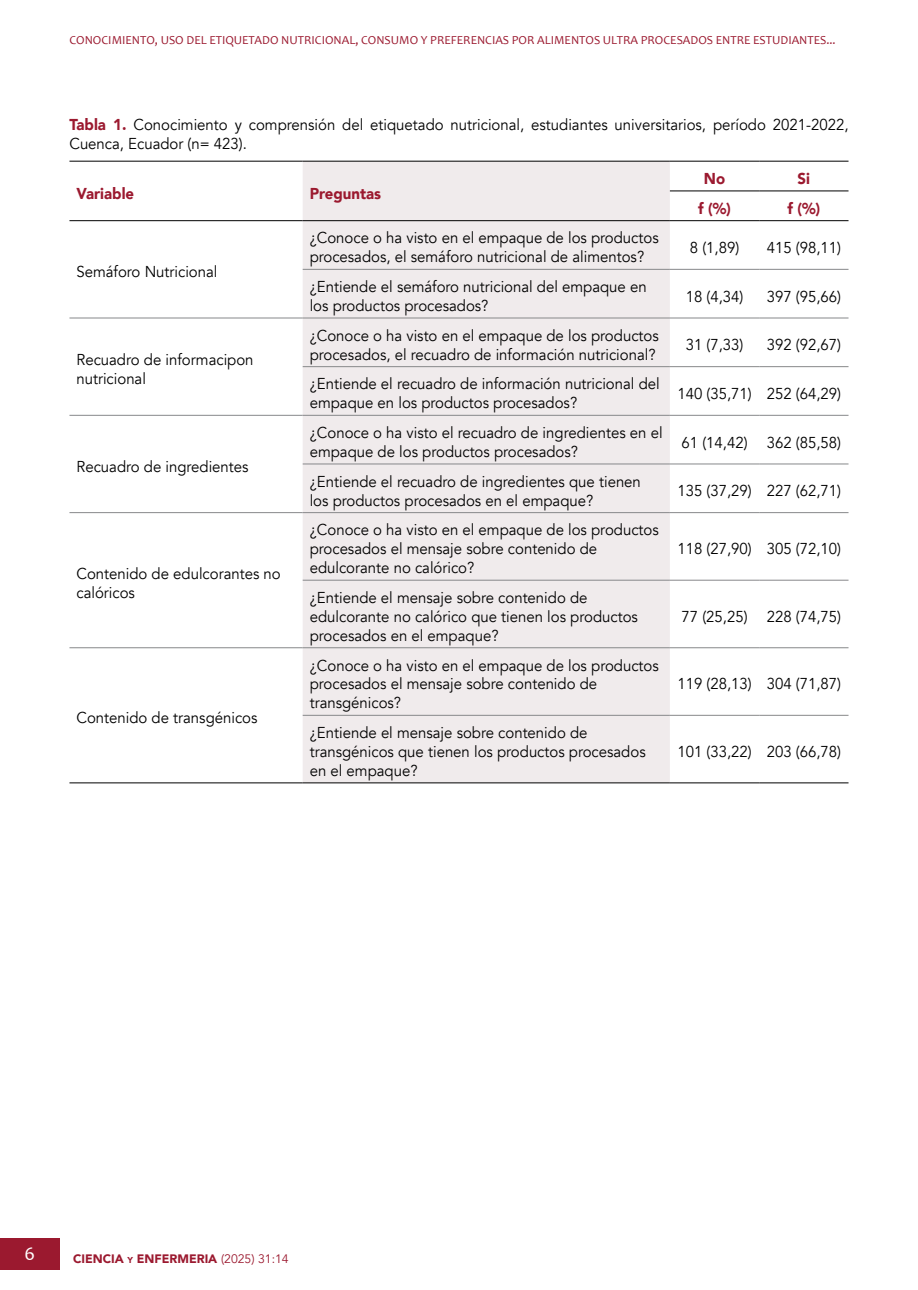
<style>
.page{position:relative;width:918px;height:1290px;background:#fff}
.page>*{position:absolute;margin:0;border:0;box-sizing:border-box;transform-origin:0 0}
.t1{font:19.25px "Candara";color:#fff}
.t2{font:15.75px/18.9px "Avenir";color:#000;scale:.95 1}
.t3{font:900 15.75px "Avenir";color:#9b192f;scale:.95 1}
.t4{font:12.25px "Candara";color:#9b192f}
.t5{font:900 12.25px "Avenir";color:#9b192f}
.s1{font-weight:900;color:#9b192f}
.s2{font-size:8.58px}
.s3{font-weight:400}
</style>
<div class="page">
<div style="left:0;top:1238px;width:60px;height:31px;background:#9b192f"></div>
<div style="left:303px;top:162px;width:367px;height:620px;background:#f0ebec"></div>
<hr style="left:69px;top:161px;width:234px;height:1px;background:#000">
<hr style="left:303px;top:161px;width:367px;height:1px;background:#000">
<hr style="left:670px;top:161px;width:89px;height:1px;background:#000">
<hr style="left:759px;top:161px;width:89px;height:1px;background:#000">
<hr style="left:670px;top:190px;width:89px;height:1px;background:#000">
<hr style="left:759px;top:190px;width:89px;height:1px;background:#000">
<hr style="left:69px;top:220px;width:234px;height:1px;background:#000">
<hr style="left:303px;top:220px;width:367px;height:1px;background:#000">
<hr style="left:670px;top:220px;width:89px;height:1px;background:#000">
<hr style="left:759px;top:220px;width:89px;height:1px;background:#000">
<hr style="left:69px;top:782px;width:234px;height:1px;background:#000">
<hr style="left:303px;top:782px;width:367px;height:1px;background:#000">
<hr style="left:670px;top:782px;width:89px;height:1px;background:#000">
<hr style="left:759px;top:782px;width:89px;height:1px;background:#000">
<hr style="left:303px;top:269px;width:367px;height:1px;background:#87888a">
<hr style="left:670px;top:269px;width:89px;height:1px;background:#87888a">
<hr style="left:759px;top:269px;width:89px;height:1px;background:#87888a">
<hr style="left:69px;top:318px;width:234px;height:1px;background:#87888a">
<hr style="left:303px;top:318px;width:367px;height:1px;background:#87888a">
<hr style="left:670px;top:318px;width:89px;height:1px;background:#87888a">
<hr style="left:759px;top:318px;width:89px;height:1px;background:#87888a">
<hr style="left:303px;top:366px;width:367px;height:1px;background:#87888a">
<hr style="left:670px;top:366px;width:89px;height:1px;background:#87888a">
<hr style="left:759px;top:366px;width:89px;height:1px;background:#87888a">
<hr style="left:69px;top:415px;width:234px;height:1px;background:#87888a">
<hr style="left:303px;top:415px;width:367px;height:1px;background:#87888a">
<hr style="left:670px;top:415px;width:89px;height:1px;background:#87888a">
<hr style="left:759px;top:415px;width:89px;height:1px;background:#87888a">
<hr style="left:303px;top:463px;width:367px;height:1px;background:#87888a">
<hr style="left:670px;top:463px;width:89px;height:1px;background:#87888a">
<hr style="left:759px;top:463px;width:89px;height:1px;background:#87888a">
<hr style="left:69px;top:512px;width:234px;height:1px;background:#87888a">
<hr style="left:303px;top:512px;width:367px;height:1px;background:#87888a">
<hr style="left:670px;top:512px;width:89px;height:1px;background:#87888a">
<hr style="left:759px;top:512px;width:89px;height:1px;background:#87888a">
<hr style="left:303px;top:580px;width:367px;height:1px;background:#87888a">
<hr style="left:670px;top:580px;width:89px;height:1px;background:#87888a">
<hr style="left:759px;top:580px;width:89px;height:1px;background:#87888a">
<hr style="left:69px;top:647px;width:234px;height:1px;background:#87888a">
<hr style="left:303px;top:647px;width:367px;height:1px;background:#87888a">
<hr style="left:670px;top:647px;width:89px;height:1px;background:#87888a">
<hr style="left:759px;top:647px;width:89px;height:1px;background:#87888a">
<hr style="left:303px;top:715px;width:367px;height:1px;background:#87888a">
<hr style="left:670px;top:715px;width:89px;height:1px;background:#87888a">
<hr style="left:759px;top:715px;width:89px;height:1px;background:#87888a">
<p class="t4" style="left:69px;top:32px;width:767px">CONOCIMIENTO, USO DEL ETIQUETADO NUTRICIONAL, CONSUMO Y PREFERENCIAS POR ALIMENTOS ULTRA PROCESADOS ENTRE ESTUDIANTES...</p>
<p class="t2" style="left:69px;top:115px;width:821px"><span class="s1">Tabla 1.</span> Conocimiento y comprensión del etiquetado nutricional, estudiantes universitarios, período 2021-2022,<br>Cuenca, Ecuador (n= 423).</p>
<p class="t3" style="left:76px;top:180px;width:62px">Variable</p>
<p class="t3" style="left:310px;top:180px;width:77px">Preguntas</p>
<p class="t3" style="left:704px;top:165px;width:24px">No</p>
<p class="t3" style="left:797px;top:165px;width:15px">Si</p>
<p class="t3" style="left:698px;top:195px;width:36px">f (%)</p>
<p class="t3" style="left:787px;top:195px;width:36px">f (%)</p>
<p class="t2" style="left:76px;top:263px;width:150px">Semáforo Nutricional</p>
<p class="t2" style="left:76px;top:350px;width:188px">Recuadro de informacipon nutricional</p>
<p class="t2" style="left:76px;top:457px;width:183px">Recuadro de ingredientes</p>
<p class="t2" style="left:76px;top:564px;width:216px">Contenido de edulcorantes no calóricos</p>
<p class="t2" style="left:77px;top:709px;width:192px">Contenido de transgénicos</p>
<p class="t2" style="left:310px;top:229px;width:369px">¿Conoce o ha visto en el empaque de los productos procesados, el semáforo nutricional de alimentos?</p>
<p class="t2" style="left:690px;top:238px;width:53px">8 (1,89)</p>
<p class="t2" style="left:766px;top:238px;width:80px">415 (98,11)</p>
<p class="t2" style="left:310px;top:277px;width:356px">¿Entiende el semáforo nutricional del empaque en los productos procesados?</p>
<p class="t2" style="left:685px;top:287px;width:62px">18 (4,34)</p>
<p class="t2" style="left:766px;top:287px;width:80px">397 (95,66)</p>
<p class="t2" style="left:310px;top:326px;width:369px">¿Conoce o ha visto en el empaque de los productos procesados, el recuadro de información nutricional?</p>
<p class="t2" style="left:685px;top:336px;width:62px">31 (7,33)</p>
<p class="t2" style="left:766px;top:336px;width:80px">392 (92,67)</p>
<p class="t2" style="left:310px;top:375px;width:370px">¿Entiende el recuadro de información nutricional del empaque en los productos procesados?</p>
<p class="t2" style="left:677px;top:384px;width:174px">140 (35,71) 252 (64,29)</p>
<p class="t2" style="left:310px;top:423px;width:373px">¿Conoce o ha visto el recuadro de ingredientes en el empaque de los productos procesados?</p>
<p class="t2" style="left:681px;top:433px;width:169px">61 (14,42) 362 (85,58)</p>
<p class="t2" style="left:310px;top:472px;width:350px">¿Entiende el recuadro de ingredientes que tienen los productos procesados en el empaque?</p>
<p class="t2" style="left:677px;top:482px;width:174px">135 (37,29) 227 (62,71)</p>
<p class="t2" style="left:310px;top:521px;width:369px">¿Conoce o ha visto en el empaque de los productos procesados el mensaje sobre contenido de edulcorante no calórico?</p>
<p class="t2" style="left:310px;top:588px;width:347px">¿Entiende el mensaje sobre contenido de edulcorante no calórico que tienen los productos procesados en el empaque?</p>
<p class="t2" style="left:310px;top:656px;width:369px">¿Conoce o ha visto en el empaque de los productos procesados el mensaje sobre contenido de transgénicos?</p>
<p class="t2" style="left:310px;top:723px;width:355px">¿Entiende el mensaje sobre contenido de transgénicos que tienen los productos procesados en el empaque?</p>
<p class="t2" style="left:677px;top:540px;width:174px">118 (27,90) 305 (72,10)</p>
<p class="t2" style="left:681px;top:607px;width:169px">77 (25,25) 228 (74,75)</p>
<p class="t2" style="left:677px;top:675px;width:174px">119 (28,13) 304 (71,87)</p>
<p class="t2" style="left:677px;top:742px;width:174px">101 (33,22) 203 (66,78)</p>
<p class="t1" style="left:24px;top:1242px;width:12px">6</p>
<p class="t5" style="left:73px;top:1248px;width:217px">CIENCIA <span class="s2">y</span> ENFERMERIA <span class="s3">(2025) 31:14</span></p>
</div>
